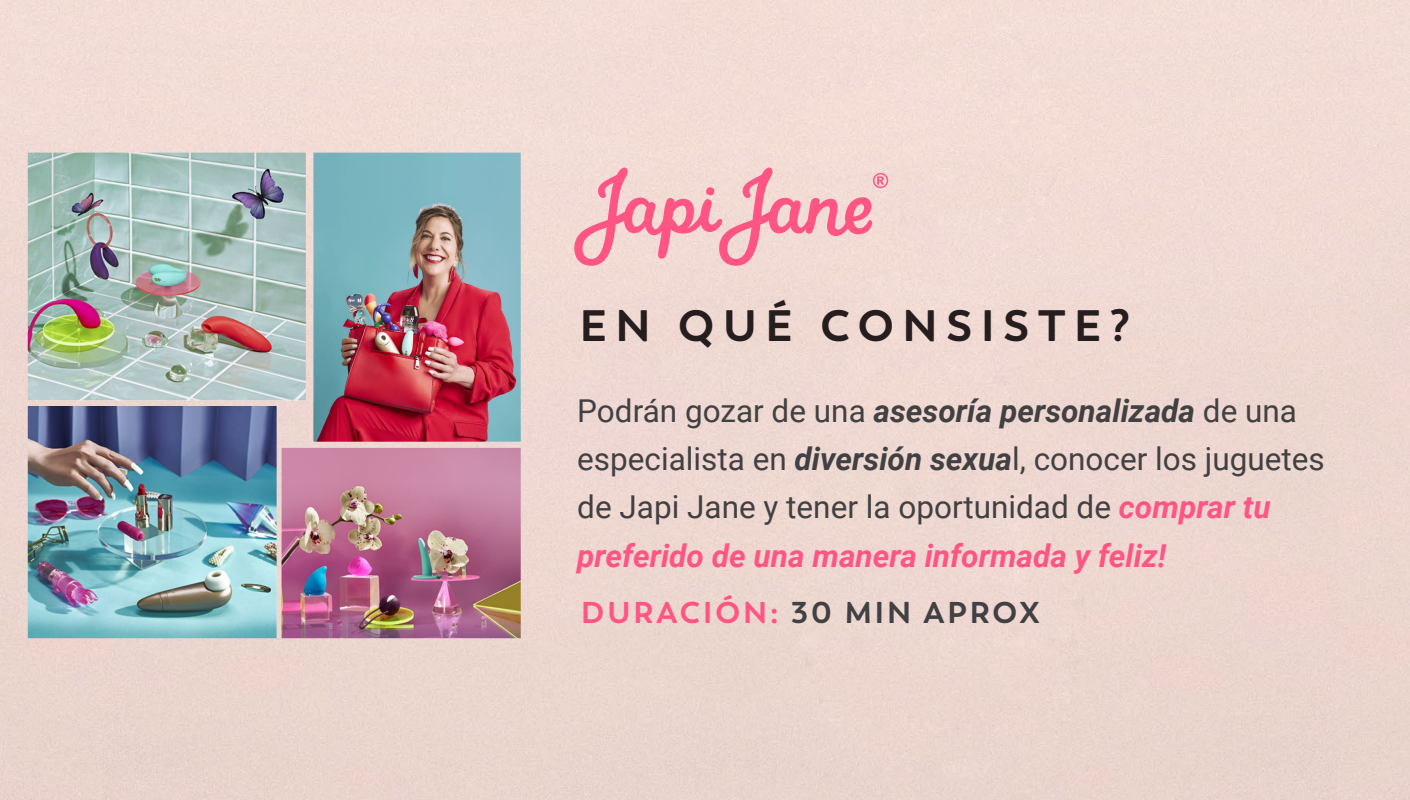
<style>
.page{position:relative;width:1410px;height:800px;background:#fff}
.page>*{position:absolute;margin:0;border:0;box-sizing:border-box;transform-origin:0 0}
.t1{font:700 43.8px "Boston";letter-spacing:.2em;color:#282325}
.t2{font:31.5px/48px "Roboto";color:#414042}
.t3{font:700 30px "Boston";letter-spacing:.1em;color:#414042}
.s1{font-weight:700;font-style:italic}
.s2{font-weight:700;font-style:italic;color:#ff5585}
.s3{color:#ff5585}
</style>
<div class="page">
<img style="left:28px;top:153px;width:493px;height:485px">
<svg style="left:574px;top:167px;width:314px;height:99px;background:#f5bbc1"></svg>
<h1 class="t1" style="left:579px;top:299px;width:552px">EN QUÉ CONSISTE?</h1>
<p class="t2" style="left:577px;top:386px;width:749px">Podrán gozar de una <span class="s1">asesoría personalizada</span> de una especialista en <span class="s1">diversión sexua</span>l, conocer los juguetes de Japi Jane y tener la oportunidad de <span class="s2">comprar tu preferido de una manera informada y feliz!</span></p>
<p class="t3" style="left:581px;top:594px;width:460px"><span class="s3">DURACIÓN:</span> 30 MIN APROX</p>
</div>
